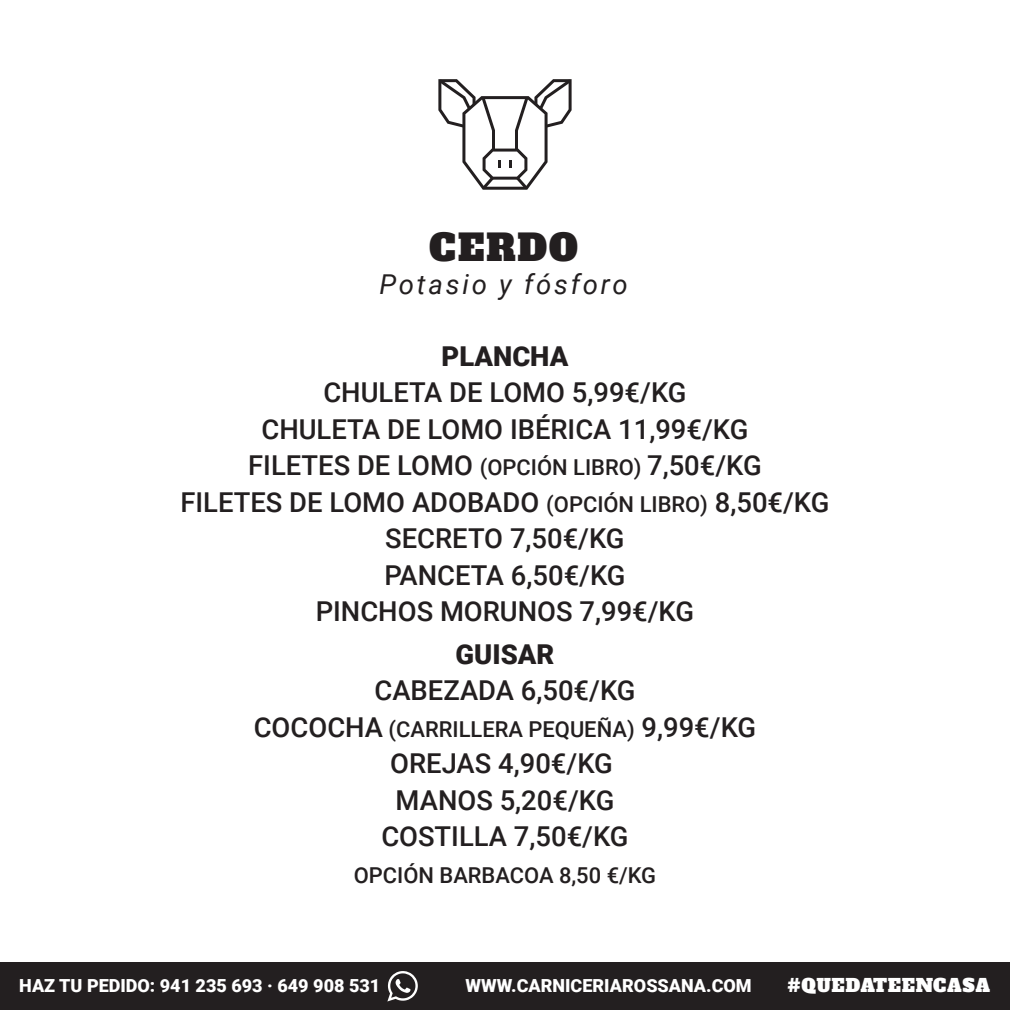
<style>
.page{position:relative;width:1010px;height:1010px;background:#fff}
.page>*{position:absolute;margin:0;border:0;box-sizing:border-box;transform-origin:0 0}
.t1{font:36.4px "Alfa Slab One";letter-spacing:.04em;color:#231f20}
.t2{font:500 27.4px/36.4px "Roboto";color:#231f20;text-align:center}
.t3{font:italic 27.4px "Roboto";letter-spacing:.1em;color:#231f20}
.t4{font:900 27.4px "Roboto";color:#231f20}
.t5{font:500 21.8px "Roboto";color:#231f20}
.t6{font:900 18px "Roboto";color:#fff}
.t7{font:18px "Alfa Slab One";letter-spacing:.04em;color:#fff}
.s1{font-size:21.8px}
.s2{font-size:27.4px}
</style>
<div class="page">
<svg style="left:438px;top:79px;width:133px;height:111px"></svg>
<div style="left:0;top:962px;width:1009px;height:47px;background:#231f20"></div>
<svg style="left:387px;top:971px;width:31px;height:30px"></svg>
<h1 class="t1" style="left:429px;top:223px;width:150px">CERDO</h1>
<p class="t3" style="left:379px;top:265px;width:250px">Potasio y fósforo</p>
<p class="t4" style="left:441px;top:336px;width:128px">PLANCHA</p>
<p class="t2" style="left:180px;top:373px;width:650px">CHULETA DE LOMO 5,99€/KG<br>CHULETA DE LOMO IBÉRICA 11,99€/KG<br>FILETES DE LOMO <span class="s1">(OPCIÓN LIBRO)</span> 7,50€/KG<br>FILETES DE LOMO ADOBADO <span class="s1">(OPCIÓN LIBRO)</span> 8,50€/KG<br>SECRETO 7,50€/KG<br>PANCETA 6,50€/KG<br>PINCHOS MORUNOS 7,99€/KG</p>
<p class="t4" style="left:455px;top:634px;width:100px">GUISAR</p>
<p class="t2" style="left:374px;top:671px;width:262px">CABEZADA 6,50€/KG</p>
<p class="t5" style="left:254px;top:713px;width:504px"><span class="s2">COCOCHA</span> (CARRILLERA PEQUEÑA) <span class="s2">9,99€/KG</span></p>
<p class="t2" style="left:381px;top:744px;width:249px">OREJAS 4,90€/KG<br>MANOS 5,20€/KG<br>COSTILLA 7,50€/KG</p>
<p class="t5" style="left:354px;top:859px;width:304px">OPCIÓN BARBACOA 8,50 €/KG</p>
<p class="t6" style="left:19px;top:972px;width:362px">HAZ TU PEDIDO: 941 235 693 · 649 908 531</p>
<p class="t6" style="left:465px;top:972px;width:287px">WWW.CARNICERIAROSSANA.COM</p>
<p class="t7" style="left:787px;top:973px;width:204px">#QUEDATEENCASA</p>
</div>
